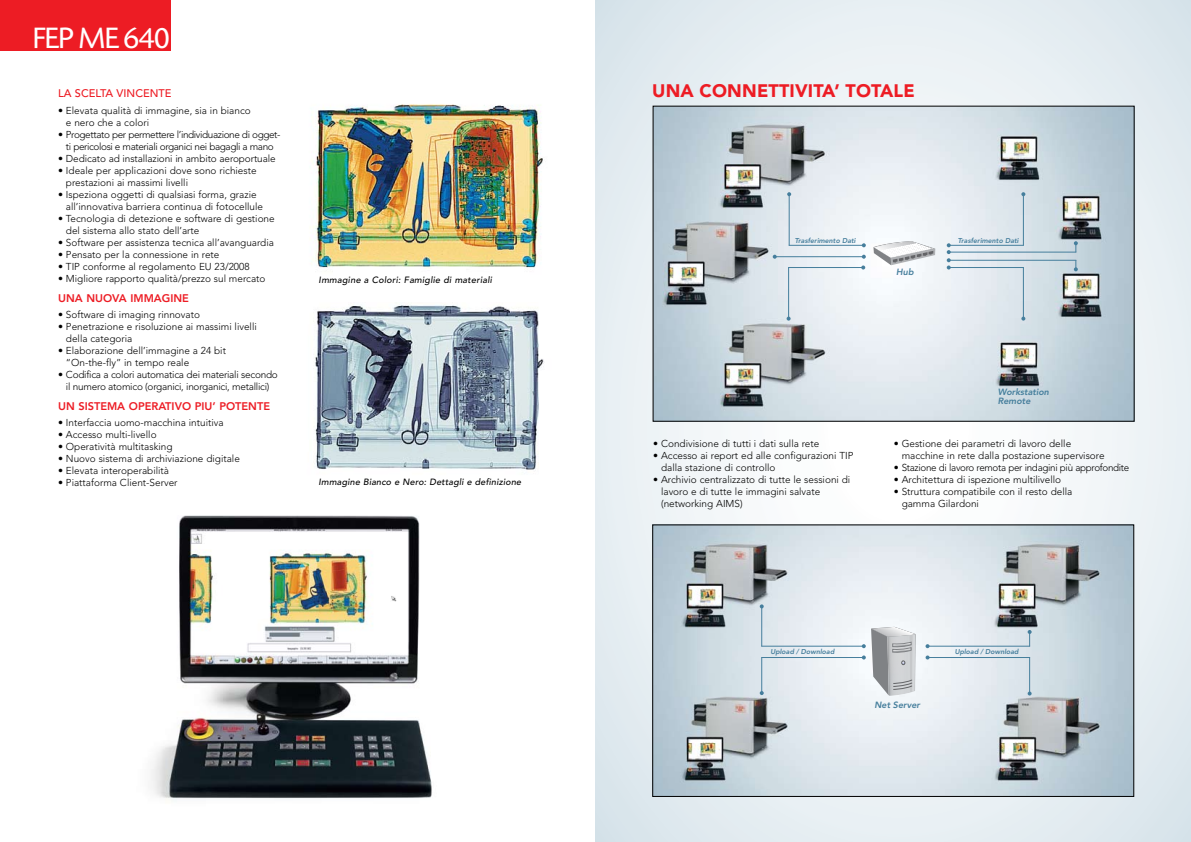
<style>
.page{position:relative;width:1191px;height:842px;background:#fff}
.page>*{position:absolute;margin:0;border:0;box-sizing:border-box;transform-origin:0 0}
.t1{font:31px "Today SB";letter-spacing:-.06em;color:#fff}
.t2{font:900 18px "Avenir";letter-spacing:.01em;color:#ed1c24}
.t3{font:800 11px "Avenir";color:#ed1c24}
.t4{font:500 11px "Avenir";color:#ed1c24}
.t5{font:300 10px/12px "Avenir";color:#000}
.t6{font:300 10px/12px "Avenir";letter-spacing:-.04em;color:#000;text-align:center}
.t7{font:300 10px/12px "Avenir";letter-spacing:-.025em;color:#000;text-align:center}
.t8{font:300 10px "Avenir";letter-spacing:-.03em;color:#000}
.t9{font:italic 500 9.1px "Avenir";letter-spacing:.025em;color:#000}
.t10{font:italic 500 9px "Avenir";letter-spacing:.02em;color:#000}
.t11{font:italic 800 9px/9px "Avenir";color:#457e9c}
.t12{font:italic 800 7px "Avenir";color:#457e9c}
</style>
<div class="page">
<svg style="left:595px;top:0;width:596px;height:842px"></svg>
<img style="left:310px;top:104px;width:233px;height:164px">
<img style="left:315px;top:305px;width:230px;height:165px">
<div style="left:0;top:0;width:170px;height:50px;background:#ed1c24"></div>
<img style="left:151px;top:515px;width:281px;height:286px">
<img style="left:654px;top:527px;width:478px;height:268px">
<div style="left:652px;top:525px;width:482px;height:272px;border:1px solid #000"></div>
<img style="left:655px;top:108px;width:477px;height:311px">
<svg style="left:873px;top:241px;width:62px;height:24px"></svg>
<hr style="left:788px;top:194px;width:1px;height:51px;background:#457e9c">
<svg style="left:787px;top:192px;width:4px;height:4px"></svg>
<hr style="left:788px;top:267px;width:1px;height:52px;background:#457e9c">
<svg style="left:786px;top:317px;width:4px;height:4px"></svg>
<hr style="left:788px;top:267px;width:75px;height:1px;background:#457e9c">
<svg style="left:861px;top:265px;width:4px;height:4px"></svg>
<hr style="left:788px;top:245px;width:76px;height:1px;background:#457e9c">
<svg style="left:862px;top:243px;width:4px;height:4px"></svg>
<hr style="left:1023px;top:194px;width:1px;height:51px;background:#457e9c">
<svg style="left:1021px;top:192px;width:4px;height:4px"></svg>
<hr style="left:948px;top:245px;width:75px;height:1px;background:#457e9c">
<hr style="left:1023px;top:267px;width:1px;height:52px;background:#457e9c">
<svg style="left:1021px;top:317px;width:4px;height:4px"></svg>
<hr style="left:948px;top:267px;width:75px;height:1px;background:#457e9c">
<svg style="left:1073px;top:241px;width:4px;height:11px"></svg>
<hr style="left:948px;top:252px;width:128px;height:1px;background:#457e9c">
<svg style="left:1073px;top:260px;width:4px;height:11px"></svg>
<hr style="left:948px;top:260px;width:128px;height:1px;background:#457e9c">
<svg style="left:946px;top:243px;width:4px;height:26px"></svg>
<hr style="left:774px;top:256px;width:90px;height:1px;background:#457e9c">
<svg style="left:772px;top:255px;width:4px;height:4px"></svg>
<svg style="left:862px;top:255px;width:4px;height:4px"></svg>
<hr style="left:761px;top:606px;width:1px;height:40px;background:#457e9c">
<svg style="left:759px;top:604px;width:4px;height:4px"></svg>
<hr style="left:761px;top:646px;width:102px;height:1px;background:#457e9c">
<hr style="left:761px;top:657px;width:1px;height:36px;background:#457e9c">
<svg style="left:759px;top:691px;width:4px;height:4px"></svg>
<hr style="left:761px;top:657px;width:103px;height:1px;background:#457e9c">
<svg style="left:861px;top:627px;width:55px;height:69px"></svg>
<hr style="left:1029px;top:657px;width:1px;height:36px;background:#457e9c">
<svg style="left:1027px;top:691px;width:4px;height:4px"></svg>
<hr style="left:927px;top:657px;width:103px;height:1px;background:#457e9c">
<svg style="left:925px;top:655px;width:4px;height:4px"></svg>
<svg style="left:1027px;top:630px;width:4px;height:16px"></svg>
<hr style="left:927px;top:646px;width:103px;height:1px;background:#457e9c">
<svg style="left:925px;top:644px;width:4px;height:4px"></svg>
<h1 class="t1" style="left:32px;top:22px;width:139px">FEP ME 640</h1>
<p class="t4" style="left:58px;top:87px;width:115px">LA SCELTA VINCENTE</p>
<h2 class="t2" style="left:652px;top:80px;width:264px">UNA CONNETTIVITA’ TOTALE</h2>
<p class="t5" style="left:66px;top:104px;width:186px;text-indent:-8px">• Elevata qualità di immagine, sia in bianco e nero che a colori</p>
<p class="t6" style="left:58px;top:128px;width:223px">• Progettato per permettere l’individuazione di ogget&shy;ti pericolosi e materiali organici nei bagagli a mano</p>
<p class="t5" style="left:58px;top:152px;width:219px">• Dedicato ad installazioni in ambito aeroportuale</p>
<p class="t5" style="left:66px;top:164px;width:192px;text-indent:-8px">• Ideale per applicazioni dove sono richieste prestazioni ai massimi livelli</p>
<p class="t5" style="left:66px;top:188px;width:199px;text-indent:-8px">• Ispeziona oggetti di qualsiasi forma, grazie all’innovativa barriera continua di fotocellule</p>
<p class="t5" style="left:66px;top:212px;width:210px;text-indent:-8px">• Tecnologia di detezione e software di gestione del sistema allo stato dell’arte</p>
<p class="t5" style="left:58px;top:236px;width:217px">• Software per assistenza tecnica all’avanguardia</p>
<p class="t5" style="left:58px;top:248px;width:163px">• Pensato per la connessione in rete</p>
<p class="t5" style="left:58px;top:260px;width:193px">• TIP conforme al regolamento EU 23/2008</p>
<p class="t5" style="left:58px;top:272px;width:209px">• Migliore rapporto qualità/prezzo sul mercato</p>
<p class="t3" style="left:58px;top:292px;width:132px">UNA NUOVA IMMAGINE</p>
<p class="t5" style="left:58px;top:308px;width:143px">• Software di imaging rinnovato</p>
<p class="t5" style="left:66px;top:320px;width:192px;text-indent:-8px">• Penetrazione e risoluzione ai massimi livelli della categoria</p>
<p class="t5" style="left:66px;top:344px;width:162px;text-indent:-8px">• Elaborazione dell’immagine a 24 bit “On-the-fly” in tempo reale</p>
<p class="t7" style="left:58px;top:368px;width:221px">• Codifica a colori automatica dei materiali secondo il numero atomico (organici, inorganici, metallici)</p>
<p class="t3" style="left:58px;top:400px;width:213px">UN SISTEMA OPERATIVO PIU’ POTENTE</p>
<p class="t5" style="left:58px;top:416px;width:167px">• Interfaccia uomo-macchina intuitiva</p>
<p class="t5" style="left:58px;top:428px;width:100px">• Accesso multi-livello</p>
<p class="t5" style="left:58px;top:440px;width:116px">• Operatività multitasking</p>
<p class="t5" style="left:58px;top:452px;width:183px">• Nuovo sistema di archiviazione digitale</p>
<p class="t5" style="left:58px;top:464px;width:112px">• Elevata interoperabilità</p>
<p class="t5" style="left:58px;top:476px;width:121px">• Piattaforma Client-Server</p>
<p class="t12" style="left:795px;top:237px;width:62px">Trasferimento Dati</p>
<p class="t12" style="left:957px;top:237px;width:62px">Trasferimento Dati</p>
<p class="t11" style="left:896px;top:267px;width:19px">Hub</p>
<p class="t9" style="left:318px;top:274px;width:175px">Immagine a Colori: Famiglie di materiali</p>
<p class="t11" style="left:997px;top:387px;width:53px">Workstation<br>Remote</p>
<p class="t5" style="left:653px;top:437px;width:168px">• Condivisione di tutti i dati sulla rete</p>
<p class="t5" style="left:661px;top:449px;width:194px;text-indent:-8px">• Accesso ai report ed alle configurazioni TIP dalla stazione di controllo</p>
<p class="t5" style="left:661px;top:473px;width:191px;text-indent:-8px">• Archivio centralizzato di tutte le sessioni di lavoro e di tutte le immagini salvate (networking AIMS)</p>
<p class="t5" style="left:901px;top:437px;width:204px;text-indent:-8px">• Gestione dei parametri di lavoro delle macchine in rete dalla postazione supervisore</p>
<p class="t8" style="left:893px;top:461px;width:237px">• Stazione di lavoro remota per indagini più approfondite</p>
<p class="t5" style="left:893px;top:473px;width:169px">• Architettura di ispezione multilivello</p>
<p class="t5" style="left:901px;top:485px;width:172px;text-indent:-8px">• Struttura compatibile con il resto della gamma Gilardoni</p>
<p class="t10" style="left:318px;top:477px;width:204px">Immagine Bianco e Nero: Dettagli e definizione</p>
<p class="t12" style="left:770px;top:647px;width:66px">Upload / Download</p>
<p class="t12" style="left:954px;top:647px;width:66px">Upload / Download</p>
<p class="t11" style="left:874px;top:700px;width:47px">Net Server</p>
</div>
